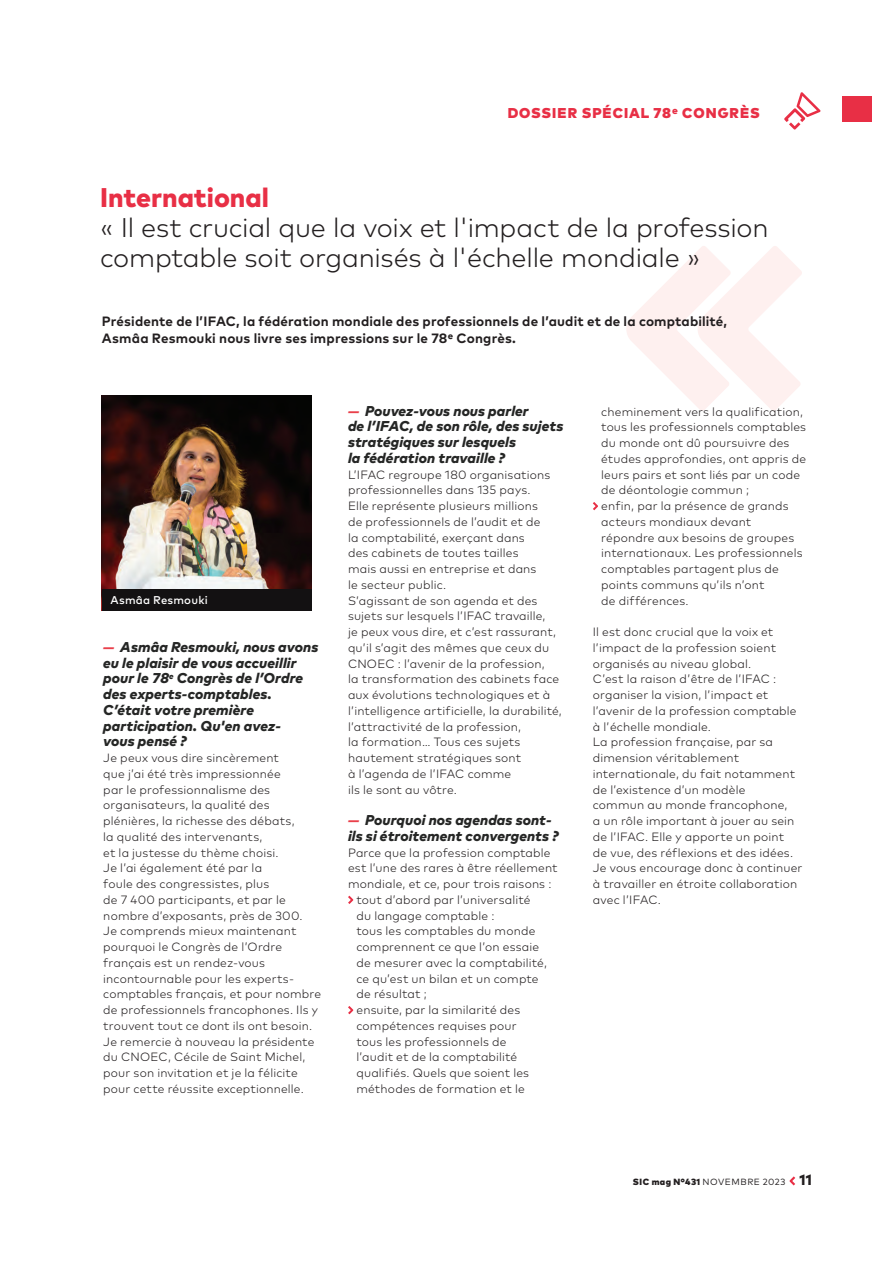
<style>
.page{position:relative;width:893px;height:1263px;background:#fff}
.page>*{position:absolute;margin:0;border:0;box-sizing:border-box;transform-origin:0 0}
.t1{font:300 27px/30px "Mark Pro";letter-spacing:-.01em;color:#231f20}
.t2{font:800 27px "Mark Pro";color:#e82f45}
.t3{font:italic 800 14.25px/15.8px "Mark";letter-spacing:.01em;color:#252625}
.t4{font:900 14.25px "Mark Pro";letter-spacing:.065em;color:#e82f45}
.t5{font:700 13.5px/16.5px "Mark Pro";letter-spacing:.01em;color:#231f20}
.t6{font:300 12px/15.8px "Mark Pro";letter-spacing:.015em;color:#231f20}
.t7{font:500 11.25px "Mark Pro";letter-spacing:.02em;color:#fff}
.t8{font:9px "Mark Pro";letter-spacing:.06em;color:#231f20}
.s1{color:#e9404b}
.s2{font-weight:900}
.s3{font-weight:800;font-size:15px}
</style>
<div class="page">
<svg style="left:789px;top:1176px;width:6px;height:9px"></svg>
<svg style="left:784px;top:92px;width:36px;height:38px"></svg>
<div style="left:842px;top:97px;width:29px;height:25px;background:#e82f45"></div>
<svg style="left:626px;top:246px;width:176px;height:165px"></svg>
<svg style="left:348px;top:896px;width:5px;height:8px"></svg>
<svg style="left:348px;top:1006px;width:5px;height:8px"></svg>
<svg style="left:593px;top:502px;width:5px;height:8px"></svg>
<img style="left:102px;top:396px;width:209px;height:193px">
<div style="left:102px;top:589px;width:209px;height:22px;background:#131112"></div>
<p class="t4" style="left:508px;top:105px;width:254px">DOSSIER SPÉCIAL 78e CONGRÈS</p>
<h1 class="t2" style="left:100px;top:186px;width:171px">International</h1>
<h1 class="t1" style="left:100px;top:214px;width:670px">« Il est crucial que la voix et l'impact de la profession comptable soit organisés à l'échelle mondiale »</h1>
<p class="t5" style="left:102px;top:314px;width:627px">Présidente de l’IFAC, la fédération mondiale des professionnels de l’audit et de la comptabilité,<br>Asmâa Resmouki nous livre ses impressions sur le 78e Congrès.</p>
<p class="t7" style="left:110px;top:595px;width:99px">Asmâa Resmouki</p>
<p class="t3" style="left:103px;top:639px;width:217px"><span class="s1">—</span> Asmâa Resmouki, nous avons eu le plaisir de vous accueillir pour le 78<sup>e</sup> Congrès de l’Ordre des experts-comptables.<br>C’était votre première participation. Qu'en avez-<br>vous pensé ?</p>
<p class="t6" style="left:103px;top:751px;width:219px">Je peux vous dire sincèrement<br>que j’ai été très impressionnée<br>par le professionnalisme des organisateurs, la qualité des plénières, la richesse des débats,<br>la qualité des intervenants,<br>et la justesse du thème choisi.<br>Je l’ai également été par la<br>foule des congressistes, plus<br>de 7 400 participants, et par le nombre d’exposants, près de 300.<br>Je comprends mieux maintenant pourquoi le Congrès de l’Ordre français est un rendez-vous incontournable pour les experts&shy;comptables français, et pour nombre de professionnels francophones. Ils y trouvent tout ce dont ils ont besoin.<br>Je remercie à nouveau la présidente du CNOEC, Cécile de Saint Michel, pour son invitation et je la félicite pour cette réussite exceptionnelle.</p>
<p class="t3" style="left:348px;top:402px;width:217px"><span class="s1">—</span> Pouvez-vous nous parler<br>de l’IFAC, de son rôle, des sujets stratégiques sur lesquels<br>la fédération travaille ?</p>
<p class="t6" style="left:348px;top:467px;width:215px">L’IFAC regroupe 180 organisations professionnelles dans 135 pays.<br>Elle représente plusieurs millions<br>de professionnels de l’audit et de<br>la comptabilité, exerçant dans<br>des cabinets de toutes tailles<br>mais aussi en entreprise et dans<br>le secteur public.<br>S’agissant de son agenda et des sujets sur lesquels l’IFAC travaille,<br>je peux vous dire, et c’est rassurant, qu’il s’agit des mêmes que ceux du<br>CNOEC : l’avenir de la profession,<br>la transformation des cabinets face aux évolutions technologiques et à l’intelligence artificielle, la durabilité, l’attractivité de la profession,<br>la formation… Tous ces sujets hautement stratégiques sont<br>à l’agenda de l’IFAC comme<br>ils le sont au vôtre.</p>
<p class="t3" style="left:348px;top:812px;width:212px"><span class="s1">—</span> Pourquoi nos agendas sont&shy;ils si étroitement convergents ?</p>
<p class="t6" style="left:348px;top:845px;width:204px">Parce que la profession comptable</p>
<p class="t6" style="left:348px;top:861px;width:211px">est l’une des rares à être réellement</p>
<p class="t6" style="left:348px;top:877px;width:205px">mondiale, et ce, pour trois raisons :</p>
<p class="t6" style="left:356px;top:893px;width:176px">tout d’abord par l’universalité</p>
<p class="t6" style="left:356px;top:908px;width:140px">du langage comptable :</p>
<p class="t6" style="left:356px;top:924px;width:180px">tous les comptables du monde</p>
<p class="t6" style="left:356px;top:940px;width:184px">comprennent ce que l’on essaie</p>
<p class="t6" style="left:356px;top:956px;width:192px">de mesurer avec la comptabilité,</p>
<p class="t6" style="left:356px;top:971px;width:184px">ce qu’est un bilan et un compte</p>
<p class="t6" style="left:356px;top:987px;width:72px">de résultat ;</p>
<p class="t6" style="left:356px;top:1003px;width:165px">ensuite, par la similarité des</p>
<p class="t6" style="left:356px;top:1019px;width:162px">compétences requises pour</p>
<p class="t6" style="left:356px;top:1034px;width:152px">tous les professionnels de</p>
<p class="t6" style="left:356px;top:1050px;width:162px">l’audit et de la comptabilité</p>
<p class="t6" style="left:356px;top:1066px;width:174px">qualifiés. Quels que soient les</p>
<p class="t6" style="left:356px;top:1081px;width:170px">méthodes de formation et le</p>
<p class="t6" style="left:601px;top:404px;width:207px">cheminement vers la qualification, tous les professionnels comptables du monde ont dû poursuivre des études approfondies, ont appris de leurs pairs et sont liés par un code de déontologie commun ;<br>enfin, par la présence de grands acteurs mondiaux devant répondre aux besoins de groupes internationaux. Les professionnels comptables partagent plus de points communs qu’ils n’ont<br>de différences.</p>
<p class="t6" style="left:593px;top:625px;width:211px">Il est donc crucial que la voix et l’impact de la profession soient organisés au niveau global.<br>C’est la raison d’être de l’IFAC : organiser la vision, l’impact et l’avenir de la profession comptable à l’échelle mondiale.<br>La profession française, par sa dimension véritablement internationale, du fait notamment de l’existence d’un modèle<br>commun au monde francophone,<br>a un rôle important à jouer au sein de l’IFAC. Elle y apporte un point<br>de vue, des réflexions et des idées.<br>Je vous encourage donc à continuer à travailler en étroite collaboration avec l’IFAC.</p>
<p class="t8" style="left:633px;top:1176px;width:181px"><span class="s2">SIC mag N°431</span> NOVEMBRE 2023 <span class="s3">11</span></p>
</div>
